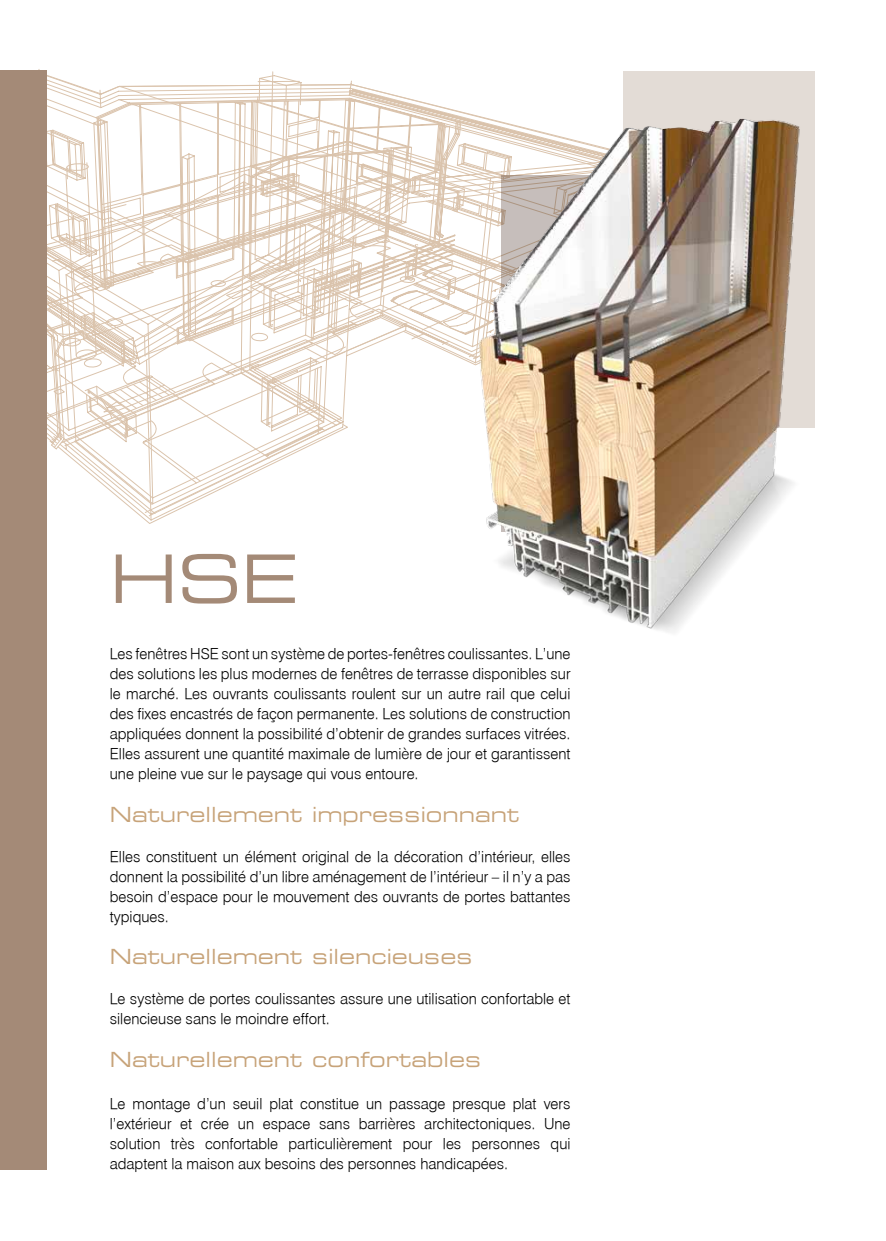
<style>
.page{position:relative;width:886px;height:1241px;background:#fff}
.page>*{position:absolute;margin:0;border:0;box-sizing:border-box;transform-origin:0 0}
.t1{font:60px "Square 721 Ex PL";color:#a48a77}
.t2{font:18.75px "Square 721 Ex PL";color:#c7a379}
.t3{font:15px/20px "Swiss 721 Lt AT";color:#000;text-align:justify}
</style>
<div class="page">
<svg style="left:46px;top:73px;width:578px;height:93px"></svg>
<svg style="left:46px;top:175px;width:323px;height:349px"></svg>
<div style="left:624px;top:71px;width:191px;height:356px;background:#e3dcd6"></div>
<img style="left:369px;top:101px;width:446px;height:531px">
<div style="left:0;top:71px;width:46px;height:1098px;background:#a48a77"></div>
<p class="t1" style="left:110px;top:539px;width:189px">HSE</p>
<p class="t3" style="left:110px;top:643px;width:462px">Les fenêtres HSE sont un système de portes-fenêtres coulissantes. L’une des solutions les plus modernes de fenêtres de terrasse disponibles sur le marché. Les ouvrants coulissants roulent sur un autre rail que celui des fixes encastrés de façon permanente. Les solutions de construction appliquées donnent la possibilité d’obtenir de grandes surfaces vitrées.<br>Elles assurent une quantité maximale de lumière de jour et garantissent une pleine vue sur le paysage qui vous entoure.</p>
<p class="t2" style="left:110px;top:801px;width:411px">Naturellement impressionnant</p>
<p class="t3" style="left:110px;top:846px;width:462px">Elles constituent un élément original de la décoration d’intérieur, elles donnent la possibilité d’un libre aménagement de l’intérieur – il n’y a pas besoin d’espace pour le mouvement des ouvrants de portes battantes typiques.</p>
<p class="t2" style="left:110px;top:944px;width:364px">Naturellement silencieuses</p>
<p class="t3" style="left:110px;top:988px;width:462px">Le système de portes coulissantes assure une utilisation confortable et silencieuse sans le moindre effort.</p>
<p class="t2" style="left:110px;top:1046px;width:373px">Naturellement confortables</p>
<p class="t3" style="left:110px;top:1093px;width:462px">Le montage d’un seuil plat constitue un passage presque plat vers l’extérieur et crée un espace sans barrières architectoniques. Une solution très confortable particulièrement pour les personnes qui adaptent la maison aux besoins des personnes handicapées.</p>
</div>
